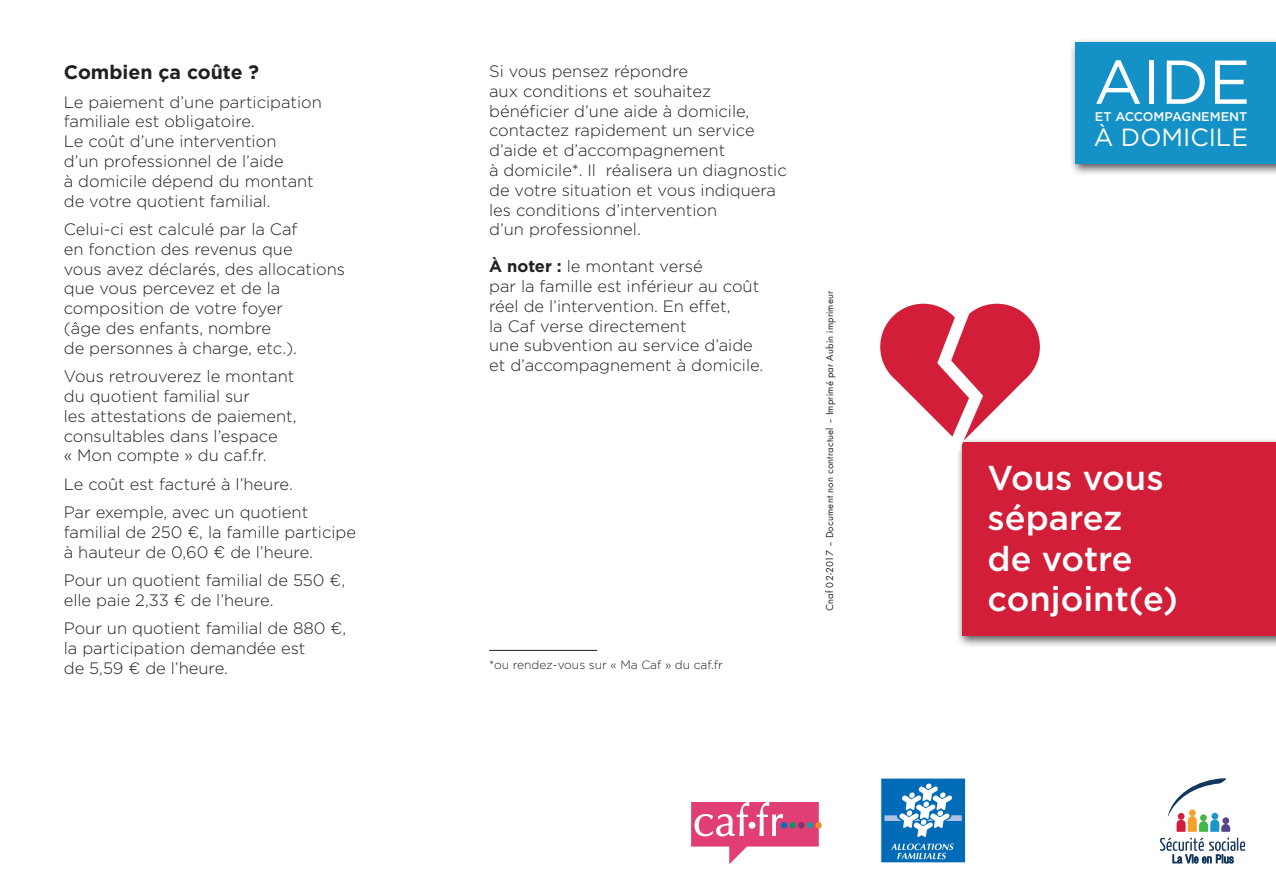
<style>
.page{position:relative;width:1276px;height:893px;background:#fff}
.page>*{position:absolute;margin:0;border:0;box-sizing:border-box;transform-origin:0 0}
.t1{font:61.8px "Gotham";color:#fff}
.t2{font:500 34.5px/40.5px "Gotham";color:#fff}
.t3{font:24.9px "Gotham";color:#fff}
.t4{font:700 19.5px "Gotham";color:#231f20}
.t5{font:300 16.5px/19.8px "Gotham";color:#231f20}
.t6{font:500 12.6px "Gotham";color:#fff}
.t7{font:300 12px "Gotham";color:#231f20}
.t8{font:10.5px "Futura T";letter-spacing:.02em;color:#231f20}
.s1{font-weight:700}
</style>
<div class="page">
<div style="left:880px;top:778px;width:86px;height:85px;background:#006bb6;border:1px solid #fff"></div>
<svg style="left:884px;top:783px;width:78px;height:54px"></svg>
<svg style="left:891px;top:844px;width:62px;height:15px"></svg>
<svg style="left:1160px;top:778px;width:85px;height:85px"></svg>
<div style="left:956px;top:437px;width:320px;height:211px;background:#231f20;opacity:.75"></div>
<div style="left:962px;top:442px;width:314px;height:194px;background:#d21e38"></div>
<svg style="left:880px;top:303px;width:160px;height:162px"></svg>
<div style="left:1068px;top:38px;width:208px;height:138px;background:#231f20;opacity:.75"></div>
<div style="left:1075px;top:43px;width:201px;height:121px;background:#1492c7"></div>
<hr style="left:489px;top:650px;width:108px;height:1px;background:#231f20">
<svg style="left:691px;top:802px;width:130px;height:62px"></svg>
<div style="left:789px;top:822px;width:7px;height:6px;background:#099567;border-radius:50%"></div>
<p class="t4" style="left:64px;top:60px;width:197px">Combien ça coûte ?</p>
<p class="t5" style="left:64px;top:92px;width:260px">Le paiement d’une participation familiale est obligatoire.<br>Le coût d’une intervention<br>d’un professionnel de l’aide<br>à domicile dépend du montant de votre quotient familial.</p>
<p class="t5" style="left:64px;top:219px;width:283px">Celui-ci est calculé par la Caf<br>en fonction des revenus que<br>vous avez déclarés, des allocations que vous percevez et de la composition de votre foyer<br>(âge des enfants, nombre<br>de personnes à charge, etc.).</p>
<p class="t5" style="left:64px;top:366px;width:234px">Vous retrouverez le montant du quotient familial sur<br>les attestations de paiement, consultables dans l’espace<br>« Mon compte » du caf.fr.</p>
<p class="t5" style="left:64px;top:469px;width:246px;line-height:28.3px">Le coût est facturé à l’heure.<br>Par exemple, avec un quotient</p>
<p class="t5" style="left:64px;top:521px;width:294px">familial de 250 €, la famille participe à hauteur de 0,60 € de l’heure.</p>
<p class="t5" style="left:64px;top:570px;width:283px">Pour un quotient familial de 550 €, elle paie 2,33 € de l’heure.</p>
<p class="t5" style="left:64px;top:618px;width:284px">Pour un quotient familial de 880 €, la participation demandée est<br>de 5,59 € de l’heure.</p>
<p class="t5" style="left:489px;top:61px;width:299px">Si vous pensez répondre<br>aux conditions et souhaitez bénéficier d’une aide à domicile, contactez rapidement un service d’aide et d’accompagnement<br>à domicile*. Il réalisera un diagnostic de votre situation et vous indiquera les conditions d’intervention<br>d’un professionnel.</p>
<p class="t5" style="left:489px;top:256px;width:276px"><span class="s1">À noter :</span> le montant versé<br>par la famille est inférieur au coût réel de l’intervention. En effet,<br>la Caf verse directement<br>une subvention au service d’aide et d’accompagnement à domicile.</p>
<p class="t7" style="left:489px;top:657px;width:235px">*ou rendez-vous sur « Ma Caf » du caf.fr</p>
<p class="t8" style="left:823px;top:611px;width:322px;rotate:-90deg">Cnaf 02-2017 – Document non contractuel – Imprimé par Aubin imprimeur</p>
<h1 class="t1" style="left:1093px;top:42px;width:158px">AIDE</h1>
<h3 class="t3" style="left:1094px;top:122px;width:156px">À DOMICILE</h3>
<p class="t6" style="left:1095px;top:108px;width:154px">et accompagnement</p>
<h2 class="t2" style="left:987px;top:457px;width:192px">Vous vous séparez<br>de votre conjoint(e)</h2>
</div>
